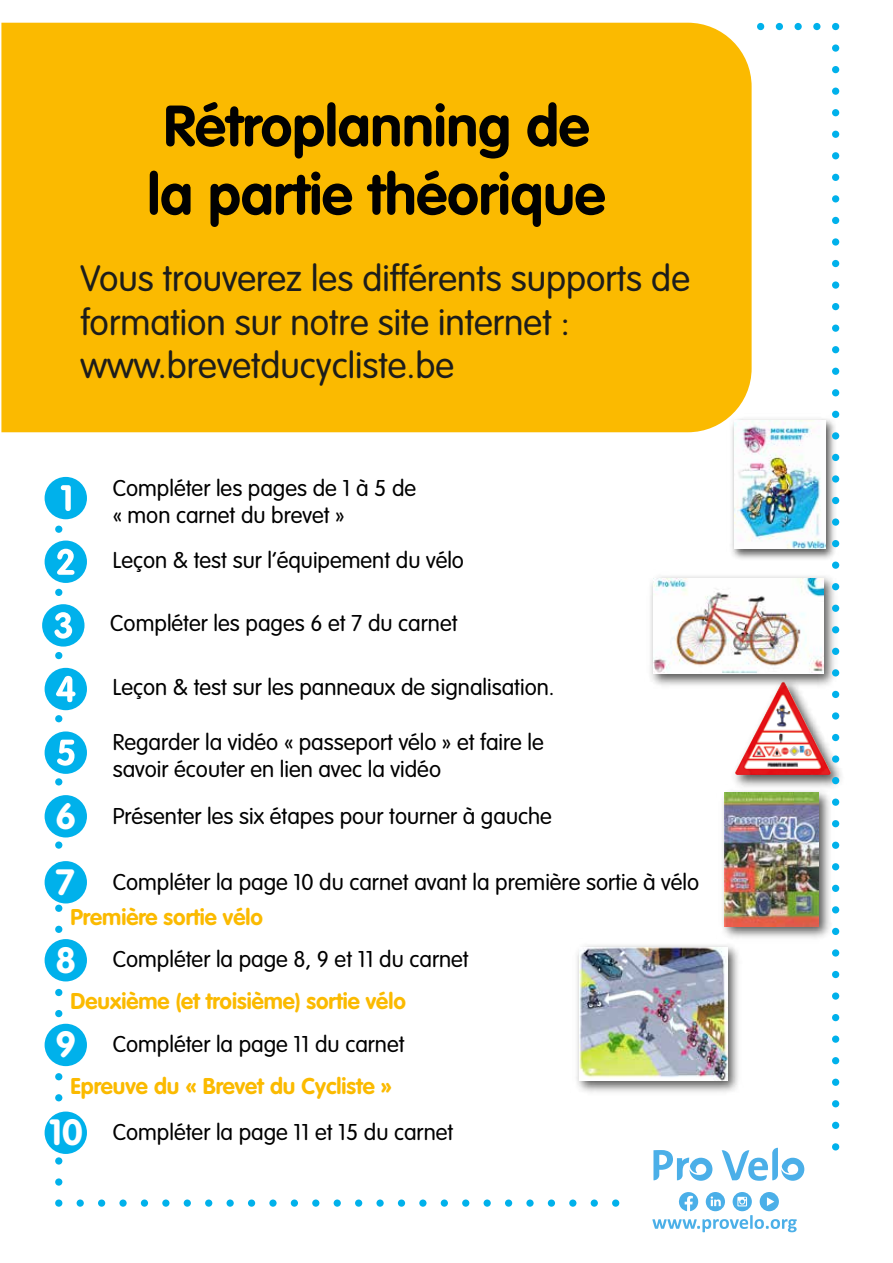
<style>
.page{position:relative;width:893px;height:1263px;background:#fff}
.page>*{position:absolute;margin:0;border:0;box-sizing:border-box;transform-origin:0 0}
.t1{font:700 57px/68.4px "VAG Rounded Std";color:#010101}
.t2{font:300 36px/43.2px "VAG Rounded Std";color:#1d1d1b}
.t3{font:300 22.5px/27px "VAG Rounded Std";color:#010101}
.t4{font:700 22.5px "VAG Rounded Std";color:#fbba00}
.s1{font-weight:700;font-size:36px;color:#fff}
</style>
<div class="page">
<img style="left:723px;top:792px;width:108px;height:146px">
<img style="left:725px;top:793px;width:93px;height:133px">
<img style="left:733px;top:693px;width:108px;height:99px">
<img style="left:735px;top:691px;width:96px;height:84px">
<div style="left:1px;top:23px;width:751px;height:409px;background:#fbba00"></div>
<img style="left:650px;top:576px;width:190px;height:115px">
<img style="left:653px;top:578px;width:170px;height:96px">
<img style="left:727px;top:413px;width:105px;height:146px">
<img style="left:734px;top:421px;width:91px;height:127px">
<svg style="left:55px;top:1199px;width:7px;height:8px"></svg>
<div style="left:77px;top:1199px;width:7px;height:8px;background:#00b1eb;border-radius:50%"></div>
<svg style="left:98px;top:1199px;width:500px;height:8px"></svg>
<svg style="left:612px;top:1199px;width:7px;height:8px"></svg>
<svg style="left:757px;top:23px;width:7px;height:7px"></svg>
<div style="left:776px;top:23px;width:7px;height:7px;background:#00b1eb;border-radius:50%"></div>
<svg style="left:794px;top:23px;width:26px;height:7px"></svg>
<svg style="left:832px;top:23px;width:7px;height:7px"></svg>
<div style="left:832px;top:44px;width:7px;height:8px;background:#00b1eb;border-radius:50%"></div>
<svg style="left:832px;top:66px;width:7px;height:1063px"></svg>
<svg style="left:832px;top:1143px;width:7px;height:7px"></svg>
<svg style="left:652px;top:1192px;width:145px;height:40px"></svg>
<svg style="left:722px;top:1148px;width:82px;height:33px"></svg>
<svg style="left:653px;top:1150px;width:59px;height:31px"></svg>
<div style="left:45px;top:477px;width:42px;height:42px;background:#00b1eb;border-radius:50%"></div>
<svg style="left:60px;top:485px;width:11px;height:26px"></svg>
<div style="left:45px;top:540px;width:42px;height:43px;background:#00b1eb;border-radius:50%"></div>
<div style="left:42px;top:604px;width:43px;height:42px;background:#00b1eb;border-radius:50%"></div>
<div style="left:45px;top:668px;width:42px;height:42px;background:#00b1eb;border-radius:50%"></div>
<div style="left:45px;top:731px;width:42px;height:43px;background:#00b1eb;border-radius:50%"></div>
<svg style="left:54px;top:526px;width:22px;height:660px"></svg>
<div style="left:45px;top:795px;width:42px;height:42px;background:#00b1eb;border-radius:50%"></div>
<div style="left:45px;top:861px;width:42px;height:42px;background:#00b1eb;border-radius:50%"></div>
<div style="left:45px;top:939px;width:42px;height:42px;background:#00b1eb;border-radius:50%"></div>
<div style="left:45px;top:1024px;width:42px;height:42px;background:#00b1eb;border-radius:50%"></div>
<div style="left:45px;top:1111px;width:42px;height:43px;background:#00b1eb;border-radius:50%"></div>
<img style="left:576px;top:945px;width:163px;height:148px">
<img style="left:579px;top:947px;width:148px;height:134px">
<h1 class="t1" style="left:147px;top:94px;width:459px">Rétroplanning de la partie théorique</h1>
<h2 class="t2" style="left:80px;top:258px;width:611px">Vous trouverez les différents supports de formation sur notre site internet : www.brevetducycliste.be</h2>
<p class="t3" style="left:113px;top:475px;width:305px">Compléter les pages de 1 à 5 de « mon carnet du brevet »</p>
<p class="t3" style="left:113px;top:547px;width:353px">Leçon &amp; test sur l’équipement du vélo</p>
<p class="t3" style="left:110px;top:611px;width:349px">Compléter les pages 6 et 7 du carnet</p>
<p class="t3" style="left:113px;top:674px;width:443px">Leçon &amp; test sur les panneaux de signalisation.</p>
<p class="t3" style="left:113px;top:729px;width:433px">Regarder la vidéo « passeport vélo » et faire le savoir écouter en lien avec la vidéo</p>
<p class="t3" style="left:55px;top:803px;width:498px"><span class="s1">6</span> Présenter les six étapes pour tourner à gauche</p>
<p class="t3" style="left:55px;top:869px;width:645px"><span class="s1">7</span> Compléter la page 10 du carnet avant la première sortie à vélo</p>
<p class="t4" style="left:70px;top:904px;width:194px">Première sortie vélo</p>
<p class="t3" style="left:55px;top:947px;width:415px"><span class="s1">8</span> Compléter la page 8, 9 et 11 du carnet</p>
<p class="t4" style="left:70px;top:988px;width:337px">Deuxième (et troisième) sortie vélo</p>
<p class="t3" style="left:55px;top:1031px;width:351px"><span class="s1">9</span> Compléter la page 11 du carnet</p>
<p class="t4" style="left:70px;top:1073px;width:323px">Epreuve du « Brevet du Cycliste »</p>
<p class="t3" style="left:49px;top:1119px;width:406px"><span class="s1">10</span> Compléter la page 11 et 15 du carnet</p>
</div>
